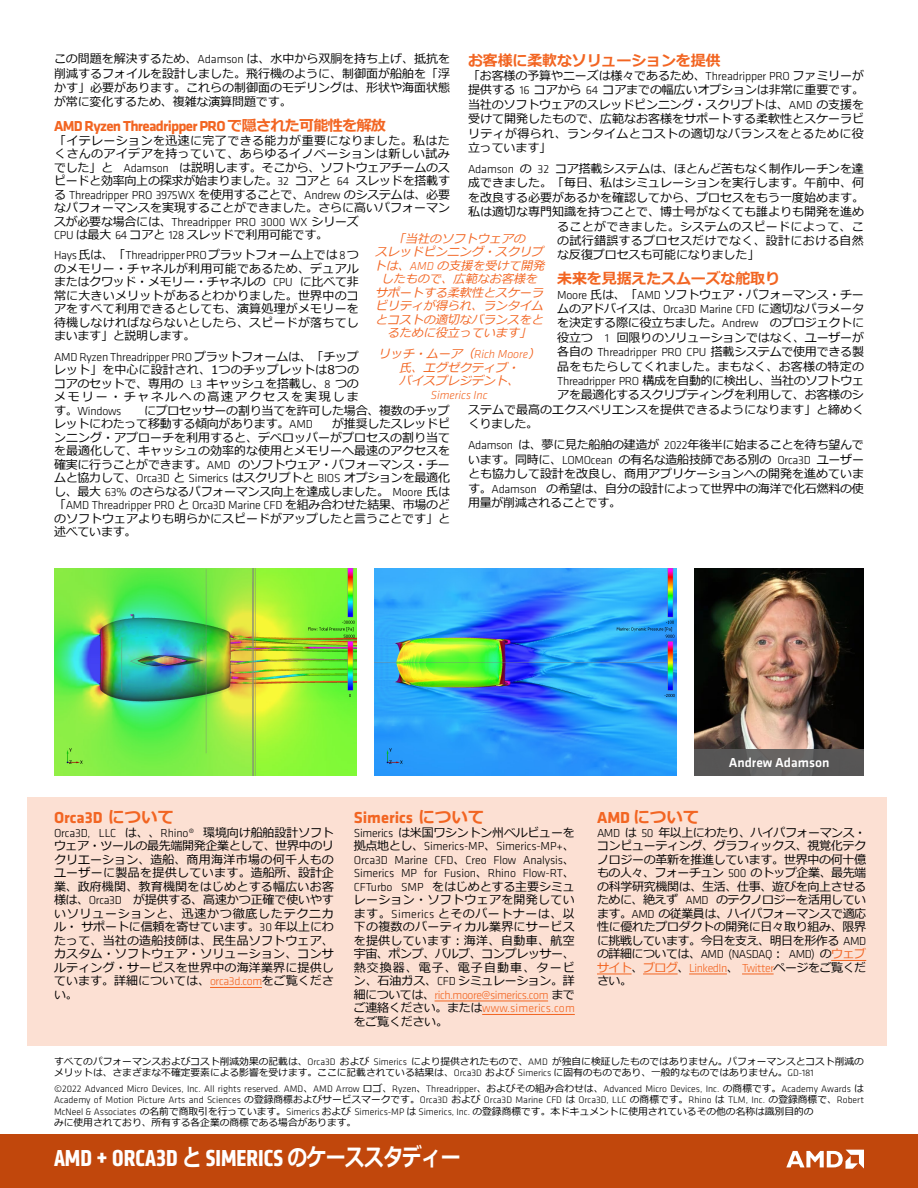
<style>
.page{position:relative;width:918px;height:1188px;background:#fff}
.page>*{position:absolute;margin:0;border:0;box-sizing:border-box;transform-origin:0 0}
.t1{font:700 condensed 24px "Klavika";color:#fff}
.t2{font:700 16.5px "Klavika";color:#f26522}
.t3{font:700 16.5px "Meiryo";color:#f26522}
.t4{font:700 15px "Klavika";letter-spacing:-.045em;color:#f26522}
.t5{font:700 15px "Meiryo";letter-spacing:-.01em;color:#f26522}
.t6{font:500 13.5px "Klavika";color:#fff}
.t7{font:12px/13.5px "Meiryo";color:#000;text-align:justify}
.t8{font:12px/13.5px "Meiryo";letter-spacing:-.02em;color:#000}
.t9{font:italic 12px/13.5px "Meiryo";color:#f26522;text-align:center}
.t10{font:12px "Meiryo";letter-spacing:.025em;color:#000}
.t11{font:300 12px "Klavika";letter-spacing:-.02em;color:#000}
.t12{font:12px "Meiryo";letter-spacing:-.03em;color:#000}
.t13{font:12px "Meiryo";letter-spacing:.03em;color:#000}
.t14{font:300 9.75px/11.2px "Klavika";color:#000;text-align:justify}
.t15{font:9.75px/11.2px "Meiryo";color:#000}
.s1{font-family:"Klavika";font-weight:300}
.s2{font-family:"Meiryo";font-weight:400}
.s3{font-family:"Meiryo"}
.s4{font-family:"Klavika";font-weight:300;color:#f26522}
.s5{font-family:"Klavika"}
.s6{color:#f26522}
.s7{font-family:"Meiryo";font-stretch:normal}
</style>
<div class="page">
<div style="left:27px;top:797px;width:327px;height:249px;background:#fce0d3"></div>
<hr style="left:210px;top:987px;width:52px;height:1px;background:#f26522">
<div style="left:336px;top:797px;width:270px;height:249px;background:#fce0d3"></div>
<hr style="left:435px;top:1001px;width:113px;height:1px;background:#f26522">
<hr style="left:482px;top:1014px;width:93px;height:1px;background:#f26522">
<div style="left:579px;top:797px;width:307px;height:249px;background:#fce0d3"></div>
<hr style="left:831px;top:960px;width:35px;height:1px;background:#f26522">
<hr style="left:597px;top:974px;width:35px;height:1px;background:#f26522">
<hr style="left:643px;top:974px;width:35px;height:1px;background:#f26522">
<hr style="left:689px;top:974px;width:38px;height:1px;background:#f26522">
<hr style="left:742px;top:974px;width:32px;height:1px;background:#f26522">
<div style="left:0;top:1134px;width:918px;height:54px;background:#c1470c"></div>
<svg style="left:786px;top:1150px;width:78px;height:19px"></svg>
<img style="left:374px;top:568px;width:303px;height:207px">
<img style="left:54px;top:568px;width:302px;height:207px">
<img style="left:694px;top:568px;width:170px;height:181px">
<div style="left:694px;top:749px;width:170px;height:26px;background:linear-gradient(to right,#5c5b5b,#5c5b5b)"></div>
<p class="t5" style="left:468px;top:50px;width:254px">お客様に柔軟なソリューションを提供</p>
<p class="t7" style="left:468px;top:69px;width:397px;line-height:14.4px">「お客様の予算やニーズは様々であるため、<span class="s1">Threadripper PRO</span> ファミリーが提供する <span class="s1">16</span> コアから <span class="s1">64</span> コアまでの幅広いオプションは非常に重要です。当社のソフトウェアのスレッドピンニング・スクリプトは、<span class="s1">AMD</span> の支援を受けて開発したもので、広範なお客様をサポートする柔軟性とスケーラビリティが得られ、ランタイムとコストの適切なバランスをとるために役立っています」</p>
<p class="t7" style="left:468px;top:163px;width:397px"><span class="s1">Adamson</span> の <span class="s1">32</span> コア搭載システムは、ほとんど苦もなく制作ルーチンを達</p>
<p class="t7" style="left:468px;top:177px;width:397px">成できました。「毎日、私はシミュレーションを実行します。午前中、何</p>
<p class="t7" style="left:468px;top:191px;width:397px">を改良する必要があるかを確認してから、プロセスをもう一度始めます。</p>
<p class="t7" style="left:468px;top:206px;width:397px">私は適切な専門知識を持つことで、博士号がなくても誰よりも開発を進め</p>
<p class="t10" style="left:557px;top:218px;width:308px">ることができました。システムのスピードによって、こ</p>
<p class="t10" style="left:557px;top:232px;width:308px">の試行錯誤するプロセスだけでなく、設計における自然</p>
<p class="t7" style="left:557px;top:249px;width:204px">な反復プロセスも可能になりました」</p>
<p class="t5" style="left:557px;top:268px;width:224px">未来を見据えたスムーズな舵取り</p>
<p class="t8" style="left:557px;top:288px;width:308px"><span class="s1">Moore</span> 氏は、「<span class="s1">AMD</span> ソフトウェア・パフォーマンス・チー</p>
<p class="t8" style="left:557px;top:303px;width:308px">ムのアドバイスは、<span class="s1">Orca3D Marine CFD</span> に適切なパラメータ</p>
<p class="t8" style="left:557px;top:317px;width:308px">を決定する際に役立ちました。<span class="s1">Andrew</span> のプロジェクトに</p>
<p class="t8" style="left:557px;top:331px;width:308px">役立つ <span class="s1">1</span> 回限りのソリューションではなく、ユーザーが</p>
<p class="t11" style="left:557px;top:345px;width:308px"><span class="s2">各自の</span> Threadripper PRO CPU <span class="s2">搭載システムで使用できる製</span></p>
<p class="t13" style="left:557px;top:358px;width:308px">品をもたらしてくれました。まもなく、お客様の特定の</p>
<p class="t12" style="left:557px;top:372px;width:308px"><span class="s1">Threadripper PRO</span> 構成を自動的に検出し、当社のソフトウェ</p>
<p class="t8" style="left:557px;top:389px;width:308px">アを最適化するスクリプティングを利用して、お客様のシ</p>
<p class="t7" style="left:468px;top:403px;width:397px">ステムで最高のエクスペリエンスを提供できるようになります」と締めく</p>
<p class="t7" style="left:468px;top:418px;width:72px">くりました。</p>
<p class="t7" style="left:468px;top:438px;width:397px;line-height:14.4px"><span class="s1">Adamson</span> は、夢に見た船舶の建造が <span class="s1">2022</span>年後半に始まることを待ち望んでいます。同時に、<span class="s1">LOMOcean</span> の有名な造船技師である別の <span class="s1">Orca3D</span> ユーザーとも協力して設計を改良し、商用アプリケーションへの開発を進めています。<span class="s1">Adamson</span> の希望は、自分の設計によって世界中の海洋で化石燃料の使用量が削減されることです。</p>
<p class="t7" style="left:54px;top:52px;width:398px;line-height:14.4px">この問題を解決するため、<span class="s1">Adamson</span> は、水中から双胴を持ち上げ、抵抗を削減するフォイルを設計しました。飛行機のように、制御面が船舶を「浮かす」必要があります。これらの制御面のモデリングは、形状や海面状態が常に変化するため、複雑な演算問題です。</p>
<p class="t4" style="left:54px;top:115px;width:333px">AMD Ryzen Threadripper PRO <span class="s3">で隠された可能性を解放</span></p>
<p class="t7" style="left:54px;top:134px;width:397px;text-align:left">「イテレーションを迅速に完了できる能力が重要になりました。私はたくさんのアイデアを持っていて、あらゆるイノベーションは新しい試みでした」と <span class="s1">Adamson</span> は説明します。そこから、ソフトウェアチームのスピードと効率向上の探求が始まりました。<span class="s1">32</span> コアと <span class="s1">64</span> スレッドを搭載する <span class="s1">Threadripper PRO 3975WX</span> を使用することで、<span class="s1">Andrew</span> のシステムは、必要なパフォーマンスを実現することができました。さらに高いパフォーマンスが必要な場合には、<span class="s1">Threadripper PRO 3000 WX</span> シリーズ<br><span class="s1">CPU</span> は最大 <span class="s1">64</span> コアと <span class="s1">128</span> スレッドで利用可能です。</p>
<p class="t7" style="left:54px;top:249px;width:306px"><span class="s1">Hays</span> 氏は、「<span class="s1">Threadripper PRO</span> プラットフォーム上では <span class="s1">8</span> つのメモリー・チャネルが利用可能であるため、デュアルまたはクワッド・メモリー・チャネルの <span class="s1">CPU</span> に比べて非常に大きいメリットがあるとわかりました。世界中のコアをすべて利用できるとしても、演算処理がメモリーを待機しなければならないとしたら、スピードが落ちてしまいます」と説明します。</p>
<p class="t7" style="left:54px;top:350px;width:307px"><span class="s1">AMD Ryzen Threadripper PRO</span> プラットフォームは、「チップレット」を中心に設計され、1つのチップレットは8つのコアのセットで、専用の <span class="s1">L3</span> キャッシュを搭載し、<span class="s1">8</span> つのメモリー・チャネルへの高速アクセスを実現します。<span class="s1">Windows</span></p>
<p class="t9" style="left:374px;top:232px;width:176px">「当社のソフトウェアの<br>スレッドピンニング・スクリプトは、<span class="s1">A M D</span> の支援を受けて開発したもので、広範なお客様をサポートする柔軟性とスケーラビリティが得られ、ランタイムとコストの適切なバランスをとるために役立っています」</p>
<p class="t9" style="left:378px;top:348px;width:167px">リッチ・ムーア（<span class="s1">Rich Moore</span>）氏、エグゼクティブ・<br>バイスプレジデント、<br><span class="s1">Simerics Inc</span></p>
<p class="t8" style="left:54px;top:404px;width:397px;text-indent:90px">にプロセッサーの割り当てを許可した場合、複数のチップレットにわたって移動する傾向があります。<span class="s1">AMD</span></p>
<p class="t7" style="left:54px;top:418px;width:397px;text-indent:278px">が推奨したスレッドピンニング・アプローチを利用すると、デベロッパーがプロセスの割り当てを最適化して、キャッシュの効率的な使用とメモリーへ最速のアクセスを確実に行うことができます。<span class="s1">AMD</span> のソフトウェア・パフォーマンス・チームと協力して、<span class="s1">Orca3D</span> と <span class="s1">Simerics</span> はスクリプトと <span class="s1">BIOS</span> オプションを最適化し、最大 <span class="s1">63%</span> のさらなるパフォーマンス向上を達成しました。 <span class="s1">Moore</span> 氏は「<span class="s1">AMD Threadripper PRO</span> と <span class="s1">Orca3D Marine CFD</span> を組み合わせた結果、市場のどのソフトウェアよりも明らかにスピードがアップしたと言うことです」と述べています。</p>
<p class="t2" style="left:54px;top:806px;width:122px">Orca3D <span class="s3">について</span></p>
<p class="t7" style="left:54px;top:826px;width:282px"><span class="s1">Orca3D, LLC</span> は、、<span class="s1">Rhino®</span> 環境向け船舶設計ソフトウェア・ツールの最先端開発企業として、世界中のリクリエーション、造船、商用海洋市場の何千人ものユーザーに製品を提供しています。造船所、設計企業、政府機関、教育機関をはじめとする幅広いお客様は、<span class="s1">Orca3D</span> が提供する、高速かつ正確で使いやすいソリューションと、迅速かつ徹底したテクニカル・サポートに信頼を寄せています。<span class="s1">30</span> 年以上にわたって、当社の造船技師は、民生品ソフトウェア、カスタム・ソフトウェア・ソリューション、コンサルティング・サービスを世界中の海洋業界に提供しています。詳細については、<span class="s4">orca3d.com</span>をご覧ください。</p>
<p class="t2" style="left:354px;top:806px;width:132px">Simerics <span class="s3">について</span></p>
<p class="t7" style="left:354px;top:826px;width:223px"><span class="s1">Simerics</span> は米国ワシントン州ベルビューを拠点地とし、<span class="s1">Simerics-MP</span>、<span class="s1">Simerics-MP+</span>、<span class="s1">Orca3D Marine CFD</span>、<span class="s1">Creo Flow Analysis</span>、<span class="s1">Simerics MP for Fusion</span>、<span class="s1">Rhino Flow-RT</span>、<span class="s1">CFTurbo SMP</span> をはじめとする主要シミュレーション・ソフトウェアを開発しています。<span class="s1">Simerics</span> とそのパートナーは、以下の複数のバーティカル業界にサービスを提供しています：海洋、自動車、航空宇宙、ポンプ、バルブ、コンプレッサー、熱交換器、電子、電子自動車、タービン、石油ガス、<span class="s1">CFD</span> シミュレーション。詳細については、<span class="s4">rich.moore@simerics.com</span> までご連絡ください。または<span class="s4">www.simerics.com</span>をご覧ください。</p>
<p class="t6" style="left:729px;top:754px;width:102px">Andrew Adamson</p>
<p class="t3" style="left:597px;top:806px;width:104px"><span class="s5">AMD</span> について</p>
<p class="t7" style="left:597px;top:826px;width:271px"><span class="s1">AMD</span> は <span class="s1">50</span> 年以上にわたり、ハイパフォーマンス・コンピューティング、グラフィックス、視覚化テクノロジーの革新を推進しています。世界中の何十億もの人々、フォーチュン <span class="s1">500</span> のトップ企業、最先端の科学研究機関は、生活、仕事、遊びを向上させるために、絶えず <span class="s1">AMD</span> のテクノロジーを活用しています。<span class="s1">AMD</span> の従業員は、ハイパフォーマンスで適応性に優れたプロダクトの開発に日々取り組み、限界に挑戦しています。今日を支え、明日を形作る <span class="s1">AMD</span>の詳細については、<span class="s1">AMD (NASDAQ</span>： <span class="s1">AMD)</span> の<span class="s6">ウェブサイト</span>、<span class="s6">ブログ</span>、<span class="s4">LinkedIn</span>、 <span class="s4">Twitter</span>ページをご覧ください。</p>
<p class="t15" style="left:54px;top:1056px;width:811px">すべてのパフォーマンスおよびコスト削減効果の記載は、<span class="s1">Orca3D</span> および <span class="s1">Simerics</span> により提供されたもので、<span class="s1">AMD</span> が独自に検証したものではありません。パフォーマンスとコスト削減のメリットは、さまざまな不確定要素による影響を受けます。ここに記載されている結果は、<span class="s1">Orca3D</span> および <span class="s1">Simerics</span> に固有のものであり、一般的なものではありません。<span class="s1">GD-181</span></p>
<p class="t14" style="left:54px;top:1083px;width:812px">©2022 Advanced Micro Devices, Inc. All rights reserved. AMD<span class="s2">、</span>AMD Arrow <span class="s2">ロゴ、</span>Ryzen<span class="s2">、</span>Threadripper<span class="s2">、およびその組み合わせは、</span>Advanced Micro Devices, Inc. <span class="s2">の商標です。</span>Academy Awards <span class="s2">は</span>Academy of Motion Picture Arts and Sciences <span class="s2">の登録商標およびサービスマークです。</span>Orca3D <span class="s2">および</span> Orca3D Marine CFD <span class="s2">は</span> Orca3D, LLC <span class="s2">の商標です。</span>Rhino <span class="s2">は</span> TLM, Inc. <span class="s2">の登録商標で、</span>Robert McNeel &amp; Associates <span class="s2">の名前で商取引を行っています。</span>Simerics <span class="s2">および</span> Simerics-MP <span class="s2">は</span> Simerics, Inc. <span class="s2">の登録商標です。本ドキュメントに使用されているその他の名称は識別目的の</span></p>
<p class="t15" style="left:54px;top:1117px;width:304px">みに使用されており、所有する各企業の商標である場合があります。</p>
<p class="t1" style="left:54px;top:1142px;width:408px">AMD + ORCA3D <span class="s7">と</span> SIMERICS <span class="s7">のケーススタディー</span></p>
</div>
